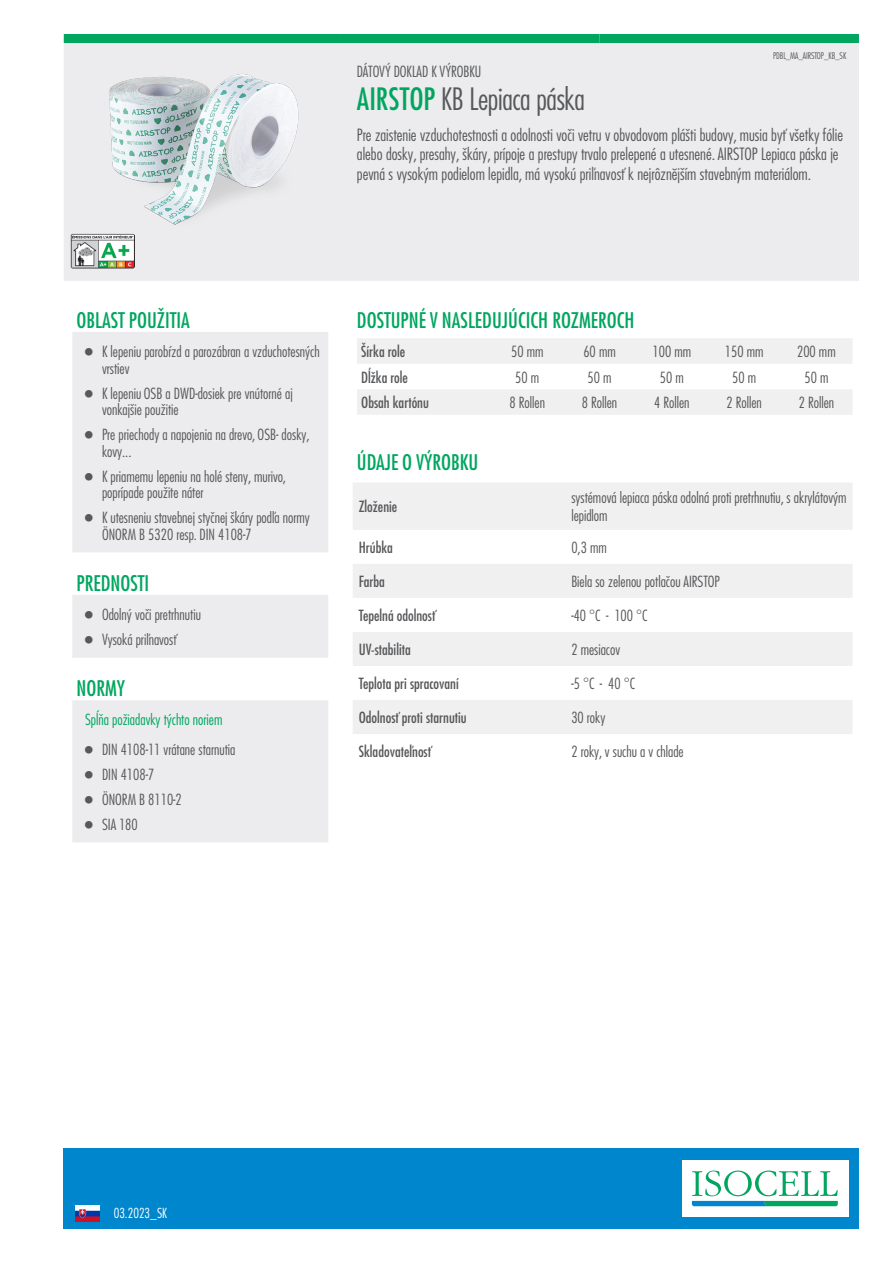
<style>
.page{position:relative;width:893px;height:1263px;background:#fff}
.page>*{position:absolute;margin:0;border:0;box-sizing:border-box;transform-origin:0 0}
.t1{font:300 condensed 30px "Futura LT Pro";letter-spacing:-.015em;color:#57585a}
.t2{font:500 condensed 21px "Futura LT Pro";color:#00a660}
.t3{font:300 condensed 16.5px/19.8px "Futura LT Pro";color:#57585a}
.t4{font:300 condensed 15px/16.5px "Futura LT Pro";color:#57585a}
.t5{font:500 condensed 15px "Futura LT Pro";color:#57585a}
.t6{font:300 condensed 15px "Futura LT Pro";color:#00a660}
.t7{font:300 condensed 13.5px "Futura LT Pro";color:#fff}
.t8{font:300 condensed 9px "Futura LT Pro";letter-spacing:-.01em;color:#57585a}
.s1{font-weight:500;color:#00a660}
</style>
<div class="page">
<div style="left:64px;top:1148px;width:795px;height:81px;background:#0086cc"></div>
<div style="left:682px;top:1160px;width:166px;height:57px;background:#fff"></div>
<svg style="left:692px;top:1170px;width:146px;height:36px"></svg>
<img style="left:75px;top:1205px;width:24px;height:16px">
<div style="left:64px;top:43px;width:795px;height:238px;background:#ececee"></div>
<div style="left:64px;top:34px;width:276px;height:9px;background:#00a660"></div>
<div style="left:340px;top:34px;width:259px;height:9px;background:#00a660"></div>
<div style="left:599px;top:34px;width:260px;height:9px;background:#00a660"></div>
<img style="left:71px;top:243px;width:64px;height:25px">
<svg style="left:72px;top:332px;width:256px;height:510px;fill:#ececee"></svg>
<svg style="left:357px;top:338px;width:495px;height:77px"></svg>
<svg style="left:353px;top:483px;width:499px;height:251px;fill:#f0f0f1"></svg>
<img style="left:64px;top:47px;width:281px;height:196px">
<svg style="left:85px;top:348px;width:8px;height:7px"></svg>
<svg style="left:85px;top:389px;width:8px;height:8px"></svg>
<svg style="left:85px;top:431px;width:8px;height:7px"></svg>
<svg style="left:85px;top:472px;width:8px;height:8px"></svg>
<svg style="left:85px;top:514px;width:8px;height:8px"></svg>
<svg style="left:85px;top:611px;width:8px;height:7px"></svg>
<svg style="left:85px;top:636px;width:8px;height:7px"></svg>
<svg style="left:85px;top:745px;width:8px;height:8px"></svg>
<svg style="left:85px;top:771px;width:8px;height:7px"></svg>
<svg style="left:85px;top:796px;width:8px;height:7px"></svg>
<svg style="left:85px;top:821px;width:8px;height:7px"></svg>
<p class="t4" style="left:357px;top:63px;width:126px">DÁTOVÝ DOKLAD K VÝROBKU</p>
<p class="t8" style="left:773px;top:50px;width:75px">PDBL_MA_AIRSTOP_KB_SK</p>
<h1 class="t1" style="left:357px;top:80px;width:230px"><span class="s1">AIRSTOP</span> KB Lepiaca páska</h1>
<p class="t3" style="left:357px;top:125px;width:488px">Pre zaistenie vzduchotestnosti a odolnosti voči vetru v obvodovom plášti budovy, musia byť všetky fólie alebo dosky, presahy, škáry, prípoje a prestupy trvalo prelepené a utesnené. AIRSTOP Lepiaca páska je pevná s vysokým podielom lepidla, má vysokú priľnavosť k nejrôznĕjším stavebným materiálom.</p>
<h2 class="t2" style="left:77px;top:305px;width:115px">OBLAST POUŽITIA</h2>
<p class="t4" style="left:102px;top:343px;width:219px">K lepeniu parobŕzd a parozábran a vzduchotesných vrstiev</p>
<p class="t4" style="left:102px;top:385px;width:192px">K lepeniu OSB a DWD-dosiek pre vnútorné aj vonkajšie použitie</p>
<p class="t4" style="left:102px;top:426px;width:209px">Pre priechody a napojenia na drevo, OSB- dosky, kovy...</p>
<p class="t4" style="left:102px;top:468px;width:186px">K priamemu lepeniu na holé steny, murivo, poprípade použite náter</p>
<p class="t4" style="left:102px;top:509px;width:209px">K utesneniu stavebnej styčnej škáry podľa normy<br>ÖNORM B 5320 resp. DIN 4108-7</p>
<h2 class="t2" style="left:77px;top:568px;width:74px">PREDNOSTI</h2>
<p class="t4" style="left:102px;top:602px;width:100px;line-height:25px">Odolný voči pretrhnutiu<br>Vysoká priľnavosť</p>
<h2 class="t2" style="left:77px;top:674px;width:50px">NORMY</h2>
<p class="t6" style="left:85px;top:710px;width:139px">Spĺňa požiadavky týchto noriem</p>
<p class="t4" style="left:102px;top:736px;width:135px;line-height:25px">DIN 4108-11 vrátane starnutia<br>DIN 4108-7<br>ÖNORM B 8110-2<br>SIA 180</p>
<h2 class="t2" style="left:357px;top:305px;width:279px">DOSTUPNÉ V NASLEDUJÚCICH ROZMEROCH</h2>
<p class="t5" style="left:361px;top:341px;width:46px">Šírka role</p>
<p class="t4" style="left:511px;top:343px;width:34px">50 mm</p>
<p class="t4" style="left:583px;top:343px;width:34px">60 mm</p>
<p class="t4" style="left:653px;top:343px;width:40px">100 mm</p>
<p class="t4" style="left:725px;top:343px;width:40px">150 mm</p>
<p class="t4" style="left:797px;top:343px;width:40px">200 mm</p>
<p class="t5" style="left:361px;top:367px;width:48px">Dĺžka role</p>
<p class="t4" style="left:515px;top:369px;width:25px">50 m</p>
<p class="t4" style="left:588px;top:369px;width:25px">50 m</p>
<p class="t4" style="left:660px;top:369px;width:25px">50 m</p>
<p class="t4" style="left:732px;top:369px;width:25px">50 m</p>
<p class="t4" style="left:804px;top:369px;width:25px">50 m</p>
<p class="t5" style="left:361px;top:392px;width:69px">Obsah kartónu</p>
<p class="t4" style="left:510px;top:394px;width:37px">8 Rollen</p>
<p class="t4" style="left:582px;top:394px;width:37px">8 Rollen</p>
<p class="t4" style="left:654px;top:394px;width:37px">4 Rollen</p>
<p class="t4" style="left:726px;top:394px;width:37px">2 Rollen</p>
<p class="t4" style="left:799px;top:394px;width:37px">2 Rollen</p>
<h2 class="t2" style="left:357px;top:448px;width:123px">ÚDAJE O VÝROBKU</h2>
<p class="t5" style="left:359px;top:496px;width:40px">Zloženie</p>
<p class="t4" style="left:571px;top:489px;width:277px;line-height:18px">systémová lepiaca páska odolná proti pretrhnutiu, s akrylátovým lepidlom</p>
<p class="t5" style="left:359px;top:537px;width:36px">Hrúbka</p>
<p class="t4" style="left:571px;top:539px;width:37px">0,3 mm</p>
<p class="t5" style="left:359px;top:571px;width:28px">Farba</p>
<p class="t4" style="left:571px;top:573px;width:150px">Biela so zelenou potlačou AIRSTOP</p>
<p class="t5" style="left:359px;top:605px;width:78px">Tepelná odolnosť</p>
<p class="t4" style="left:571px;top:607px;width:78px">-40 °C - 100 °C</p>
<p class="t5" style="left:359px;top:639px;width:54px">UV-stabilita</p>
<p class="t4" style="left:571px;top:641px;width:50px">2 mesiacov</p>
<p class="t5" style="left:359px;top:673px;width:102px">Teplota pri spracovaní</p>
<p class="t4" style="left:571px;top:675px;width:65px">-5 °C - 40 °C</p>
<p class="t5" style="left:359px;top:707px;width:110px">Odolnosť proti starnutiu</p>
<p class="t4" style="left:571px;top:709px;width:36px">30 roky</p>
<p class="t5" style="left:359px;top:741px;width:74px">Skladovateľnosť</p>
<p class="t4" style="left:571px;top:743px;width:114px">2 roky, v suchu a v chlade</p>
<p class="t7" style="left:114px;top:1204px;width:55px">03.2023_SK</p>
</div>
